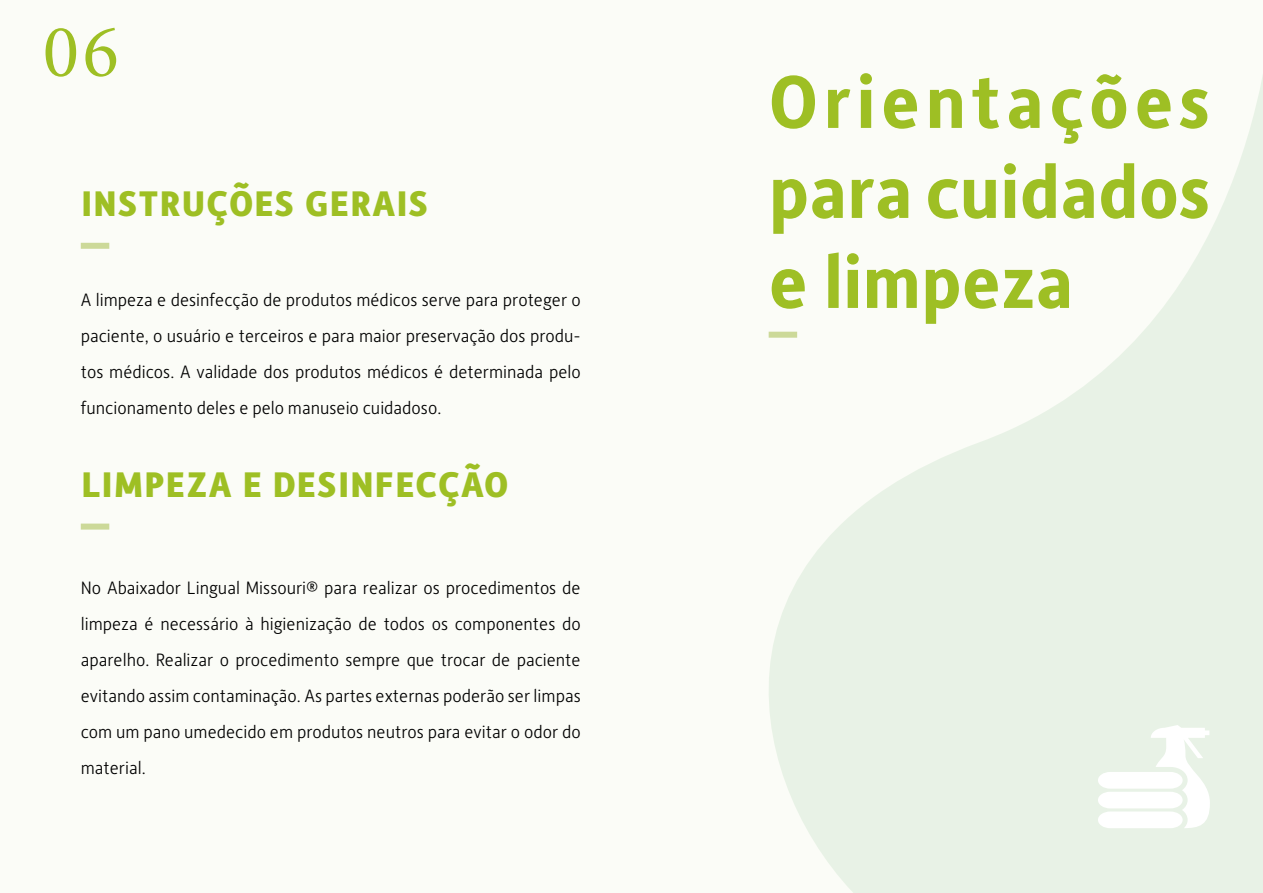
<style>
.page{position:relative;width:1263px;height:893px;background:#fbfcf7}
.page>*{position:absolute;margin:0;border:0;box-sizing:border-box;transform-origin:0 0}
.t1{font:700 75px/90px "Alber New";color:#9ebf24;text-align:justify}
.t2{font:75px "Minion Pro";color:#9ebf24}
.t3{font:700 45px "Alber New";color:#9ebf24}
.t4{font:300 18px/36px "Alber New";color:#000;text-align:justify}
</style>
<div class="page">
<div style="left:81px;top:243px;width:28px;height:6px;background:#ccd999"></div>
<div style="left:81px;top:524px;width:28px;height:6px;background:#ccd999"></div>
<svg style="left:768px;top:76px;width:495px;height:817px"></svg>
<svg style="left:1098px;top:725px;width:112px;height:103px"></svg>
<h1 class="t2" style="left:43px;top:2px;width:77px">06</h1>
<h2 class="t3" style="left:81px;top:171px;width:350px">instruções gerais</h2>
<p class="t4" style="left:81px;top:281px;width:501px">A limpeza e desinfecção de produtos médicos serve para proteger o paciente, o usuário e terceiros e para maior preservação dos produ&shy;tos médicos. A validade dos produtos médicos é determinada pelo funcionamento deles e pelo manuseio cuidadoso.</p>
<h2 class="t3" style="left:81px;top:452px;width:429px">limpeza e desinfecção</h2>
<p class="t4" style="left:81px;top:569px;width:501px">No Abaixador Lingual Missouri® para realizar os procedimentos de limpeza é necessário à higienização de todos os componentes do aparelho. Realizar o procedimento sempre que trocar de paciente evitando assim contaminação. As partes externas poderão ser limpas com um pano umedecido em produtos neutros para evitar o odor do material.</p>
<h1 class="t1" style="left:769px;top:54px;width:443px">Orientações para cuidados e limpeza</h1>
</div>
